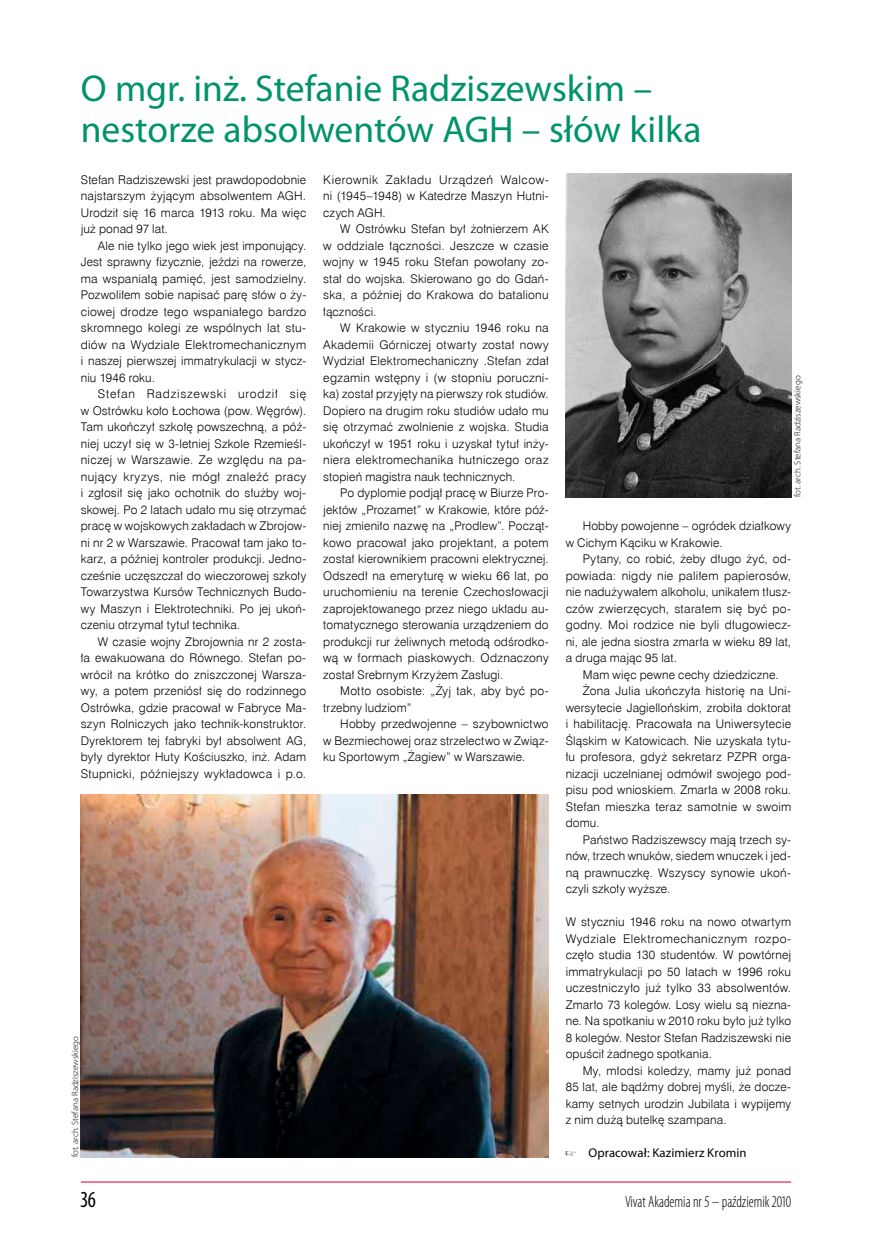
<style>
.page{position:relative;width:872px;height:1242px;background:#fff}
.page>*{position:absolute;margin:0;border:0;box-sizing:border-box;transform-origin:0 0}
.t1{font:37.5px/41.2px "Myriad Pro";color:#00936b}
.t2{font:condensed 23.1px "Myriad Pro";color:#000;scale:.91 1}
.t3{font:300 condensed 16.5px "Myriad Pro";color:#000;scale:.91 1}
.t4{font:12.75px "Myriad Pro";letter-spacing:.01em;color:#000}
.t5{font:12px/16.5px "Swis 721 Lt EU";letter-spacing:.015em;color:#000;text-align:justify}
.t6{font:300 9px "Myriad Pro";color:#000}
</style>
<div class="page">
<hr style="left:81px;top:1181px;width:710px;height:1px;background:#e20030">
<img style="left:81px;top:794px;width:468px;height:363px">
<img style="left:566px;top:173px;width:225px;height:324px">
<h1 class="t1" style="left:81px;top:69px;width:622px">O mgr. inż. Stefanie Radziszewskim – nestorze absolwentów AGH – słów kilka</h1>
<p class="t5" style="left:81px;top:171px;width:227px">Stefan Radziszewski jest prawdopodobnie najstarszym żyjącym absolwentem AGH.<br>Urodził się 16 marca 1913 roku. Ma więc już ponad 97 lat.</p>
<p class="t5" style="left:81px;top:237px;width:227px;text-indent:17px">Ale nie tylko jego wiek jest imponujący.<br>Jest sprawny fizycznie, jeździ na rowerze, ma wspaniałą pamięć, jest samodzielny.<br>Pozwoliłem sobie napisać parę słów o ży&shy;ciowej drodze tego wspaniałego bardzo skromnego kolegi ze wspólnych lat stu&shy;diów na Wydziale Elektromechanicznym i naszej pierwszej immatrykulacji w stycz&shy;niu 1946 roku.</p>
<p class="t5" style="left:81px;top:386px;width:227px;text-indent:17px">Stefan Radziszewski urodził się w Ostrówku koło Łochowa (pow. Węgrów).<br>Tam ukończył szkołę powszechną, a póź&shy;niej uczył się w 3-letniej Szkole Rzemieśl&shy;niczej w Warszawie. Ze względu na pa&shy;nujący kryzys, nie mógł znaleźć pracy i zgłosił się jako ochotnik do służby woj&shy;skowej. Po 2 latach udało mu się otrzymać pracę w wojskowych zakładach w Zbrojow&shy;ni nr 2 w Warszawie. Pracował tam jako to&shy;karz, a później kontroler produkcji. Jedno&shy;cześnie uczęszczał do wieczorowej szkoły Towarzystwa Kursów Technicznych Budo&shy;wy Maszyn i Elektrotechniki. Po jej ukoń&shy;czeniu otrzymał tytuł technika.</p>
<p class="t5" style="left:81px;top:633px;width:227px;text-indent:17px">W czasie wojny Zbrojownia nr 2 zosta&shy;ła ewakuowana do Równego. Stefan po&shy;wrócił na krótko do zniszczonej Warsza&shy;wy, a potem przeniósł się do rodzinnego Ostrówka, gdzie pracował w Fabryce Ma&shy;szyn Rolniczych jako technik-konstruktor.<br>Dyrektorem tej fabryki był absolwent AG, były dyrektor Huty Kościuszko, inż. Adam Stupnicki, późniejszy wykładowca i p.o.</p>
<p class="t5" style="left:323px;top:171px;width:227px">Kierownik Zakładu Urządzeń Walcow&shy;ni (1945–1948) w Katedrze Maszyn Hutni&shy;czych AGH.</p>
<p class="t5" style="left:323px;top:221px;width:227px;text-indent:17px">W Ostrówku Stefan był żołnierzem AK w oddziale łączności. Jeszcze w czasie wojny w 1945 roku Stefan powołany zo&shy;stał do wojska. Skierowano go do Gdań&shy;ska, a później do Krakowa do batalionu łączności.</p>
<p class="t5" style="left:323px;top:320px;width:227px;text-indent:17px">W Krakowie w styczniu 1946 roku na Akademii Górniczej otwarty został nowy Wydział Elektromechaniczny .Stefan zdał egzamin wstępny i (w stopniu poruczni&shy;ka) został przyjęty na pierwszy rok studiów.<br>Dopiero na drugim roku studiów udało mu się otrzymać zwolnienie z wojska. Studia ukończył w 1951 roku i uzyskał tytuł inży&shy;niera elektromechanika hutniczego oraz stopień magistra nauk technicznych.</p>
<p class="t5" style="left:323px;top:485px;width:227px;text-indent:17px">Po dyplomie podjął pracę w Biurze Pro&shy;jektów „Prozamet” w Krakowie, które póź&shy;niej zmieniło nazwę na „Prodlew”. Począt&shy;kowo pracował jako projektant, a potem został kierownikiem pracowni elektrycznej.<br>Odszedł na emeryturę w wieku 66 lat, po uruchomieniu na terenie Czechosłowacji zaprojektowanego przez niego układu au&shy;tomatycznego sterowania urządzeniem do produkcji rur żeliwnych metodą odśrodko&shy;wą w formach piaskowych. Odznaczony został Srebrnym Krzyżem Zasługi.</p>
<p class="t5" style="left:323px;top:683px;width:227px;text-indent:17px">Motto osobiste: „Żyj tak, aby być po&shy;trzebny ludziom”</p>
<p class="t5" style="left:323px;top:716px;width:227px;text-indent:17px">Hobby przedwojenne – szybownictwo w Bezmiechowej oraz strzelectwo w Związ&shy;ku Sportowym „Żagiew” w Warszawie.</p>
<p class="t6" style="left:70px;top:1157px;width:123px;rotate:-90deg">fot. arch. Stefana Radziszewskiego</p>
<p class="t6" style="left:792px;top:497px;width:123px;rotate:-90deg">fot. arch. Stefana Radziszewskiego</p>
<p class="t5" style="left:566px;top:518px;width:227px;text-indent:17px">Hobby powojenne – ogródek działkowy w Cichym Kąciku w Krakowie.</p>
<p class="t5" style="left:566px;top:551px;width:227px;text-indent:17px">Pytany, co robić, żeby długo żyć, od&shy;powiada: nigdy nie paliłem papierosów, nie nadużywałem alkoholu, unikałem tłusz&shy;czów zwierzęcych, starałem się być po&shy;godny. Moi rodzice nie byli długowiecz&shy;ni, ale jedna siostra zmarła w wieku 89 lat, a druga mając 95 lat.</p>
<p class="t5" style="left:583px;top:666px;width:197px">Mam więc pewne cechy dziedziczne.</p>
<p class="t5" style="left:583px;top:683px;width:210px">Żona Julia ukończyła historię na Uni-</p>
<p class="t5" style="left:566px;top:699px;width:227px">wersytecie Jagiellońskim, zrobiła doktorat</p>
<p class="t5" style="left:566px;top:716px;width:227px">i habilitację. Pracowała na Uniwersytecie</p>
<p class="t5" style="left:566px;top:732px;width:227px">Śląskim w Katowicach. Nie uzyskała tytu-</p>
<p class="t5" style="left:566px;top:749px;width:227px">łu profesora, gdyż sekretarz PZPR orga-</p>
<p class="t5" style="left:566px;top:765px;width:227px">nizacji uczelnianej odmówił swojego pod-</p>
<p class="t5" style="left:566px;top:782px;width:227px">pisu pod wnioskiem. Zmarła w 2008 roku.</p>
<p class="t5" style="left:566px;top:798px;width:227px">Stefan mieszka teraz samotnie w swoim</p>
<p class="t5" style="left:566px;top:815px;width:35px">domu.</p>
<p class="t5" style="left:583px;top:831px;width:210px">Państwo Radziszewscy mają trzech sy-</p>
<p class="t5" style="left:565px;top:848px;width:227px">nów, trzech wnuków, siedem wnuczek i jed-</p>
<p class="t5" style="left:566px;top:864px;width:227px">ną prawnuczkę. Wszyscy synowie ukoń-</p>
<p class="t5" style="left:566px;top:881px;width:106px">czyli szkoły wyższe.</p>
<p class="t5" style="left:566px;top:914px;width:227px">W styczniu 1946 roku na nowo otwartym Wydziale Elektromechanicznym rozpo&shy;częło studia 130 studentów. W powtórnej immatrykulacji po 50 latach w 1996 roku uczestniczyło już tylko 33 absolwentów.<br>Zmarło 73 kolegów. Losy wielu są niezna&shy;ne. Na spotkaniu w 2010 roku było już tylko 8 kolegów. Nestor Stefan Radziszewski nie opuścił żadnego spotkania.</p>
<p class="t5" style="left:566px;top:1062px;width:227px;text-indent:17px">My, młodsi koledzy, mamy już ponad 85 lat, ale bądźmy dobrej myśli, że docze&shy;kamy setnych urodzin Jubilata i wypijemy z nim dużą butelkę szampana.</p>
<p class="t4" style="left:566px;top:1146px;width:182px">• Opracował: Kazimierz Kromin</p>
<h2 class="t2" style="left:81px;top:1186px;width:18px">36</h2>
<h3 class="t3" style="left:625px;top:1192px;width:184px">Vivat Akademia nr 5 – październik 2010</h3>
</div>
